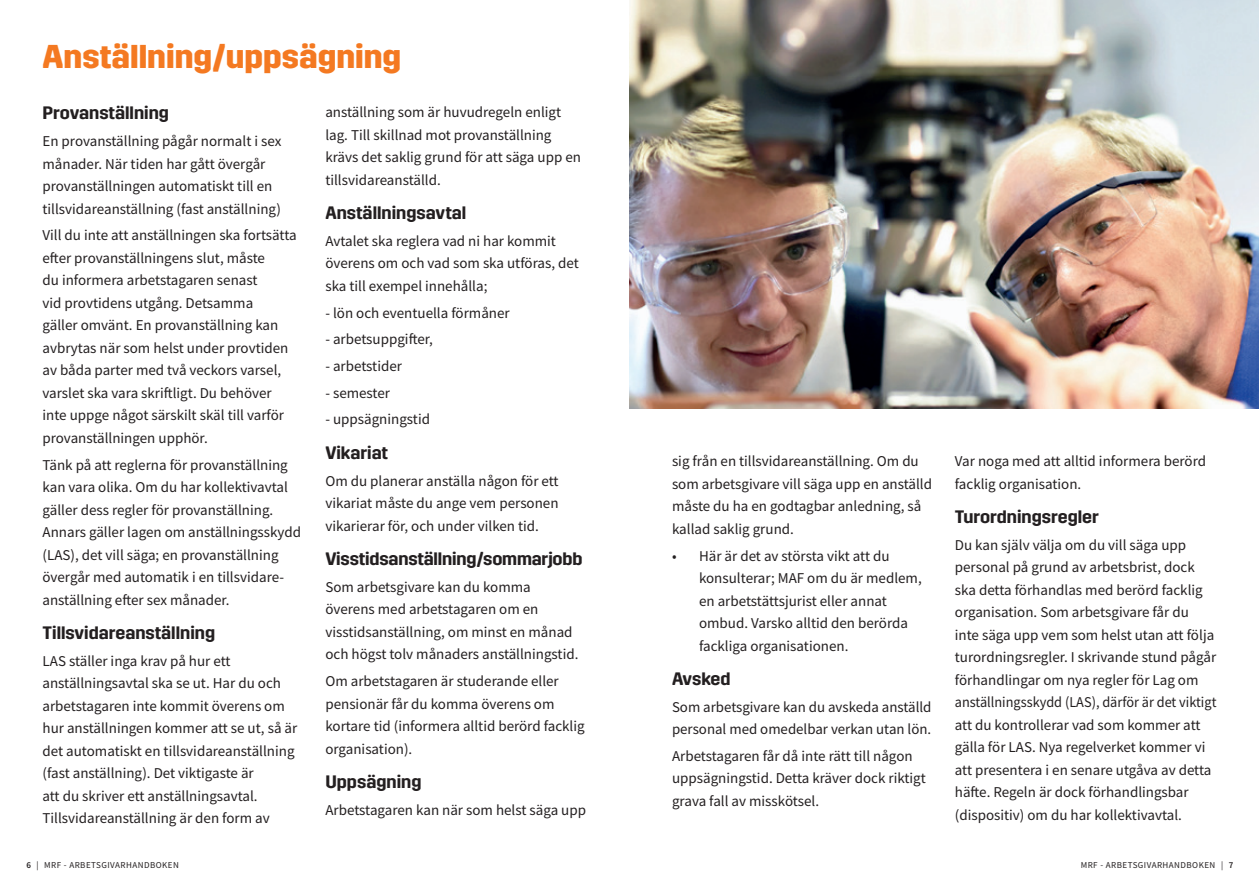
<style>
.page{position:relative;width:1259px;height:893px;background:#fff}
.page>*{position:absolute;margin:0;border:0;box-sizing:border-box;transform-origin:0 0}
.t1{font:700 33px "Trim";color:#f47921}
.t2{font:600 18px "Trim";color:#231f20}
.t3{font:15px/22.5px "Source Sans Pro";color:#231f20}
.t4{font:9px "Source Sans Pro";letter-spacing:.05em;color:#231f20}
.s1{font-weight:600}
</style>
<div class="page">
<img style="left:629px;top:0;width:630px;height:408px">
<h1 class="t1" style="left:43px;top:37px;width:360px">Anställning/uppsägning</h1>
<p class="t2" style="left:43px;top:103px;width:128px">Provanställning</p>
<p class="t3" style="left:43px;top:130px;width:240px">En provanställning pågår normalt i sex månader. När tiden har gått övergår provanställningen automatiskt till en tillsvidareanställning (fast anställning)</p>
<p class="t3" style="left:43px;top:224px;width:256px">Vill du inte att anställningen ska fortsätta efter provanställningens slut, måste<br>du informera arbetstagaren senast<br>vid provtidens utgång. Detsamma<br>gäller omvänt. En provanställning kan avbrytas när som helst under provtiden av båda parter med två veckors varsel, varslet ska vara skriftligt. Du behöver inte uppge något särskilt skäl till varför provanställningen upphör.</p>
<p class="t3" style="left:43px;top:453px;width:260px">Tänk på att reglerna för provanställning kan vara olika. Om du har kollektivavtal gäller dess regler för provanställning.<br>Annars gäller lagen om anställningsskydd (LAS), det vill säga; en provanställning övergår med automatik i en tillsvidare&shy;anställning efter sex månader.</p>
<p class="t2" style="left:43px;top:623px;width:174px">Tillsvidareanställning</p>
<p class="t3" style="left:43px;top:649px;width:256px">LAS ställer inga krav på hur ett anställningsavtal ska se ut. Har du och arbetstagaren inte kommit överens om hur anställningen kommer att se ut, så är det automatiskt en tillsvidareanställning (fast anställning). Det viktigaste är<br>att du skriver ett anställningsavtal.<br>Tillsvidareanställning är den form av</p>
<p class="t3" style="left:325px;top:101px;width:257px">anställning som är huvudregeln enligt lag. Till skillnad mot provanställning krävs det saklig grund för att säga upp en tillsvidareanställd.</p>
<p class="t2" style="left:325px;top:203px;width:142px">Anställningsavtal</p>
<p class="t3" style="left:325px;top:229px;width:255px">Avtalet ska reglera vad ni har kommit överens om och vad som ska utföras, det ska till exempel innehålla;</p>
<p class="t3" style="left:325px;top:301px;width:186px">- lön och eventuella förmåner</p>
<p class="t3" style="left:325px;top:328px;width:109px">- arbetsuppgifter,</p>
<p class="t3" style="left:325px;top:355px;width:78px">- arbetstider</p>
<p class="t3" style="left:325px;top:381px;width:66px">- semester</p>
<p class="t3" style="left:325px;top:408px;width:106px">- uppsägningstid</p>
<p class="t2" style="left:325px;top:442px;width:64px">Vikariat</p>
<p class="t3" style="left:325px;top:469px;width:235px;text-align:justify">Om du planerar anställa någon för ett vikariat måste du ange vem personen vikarierar för, och under vilken tid.</p>
<p class="t2" style="left:325px;top:549px;width:259px">Visstidsanställning/sommarjobb</p>
<p class="t3" style="left:325px;top:575px;width:254px">Som arbetsgivare kan du komma överens med arbetstagaren om en visstidsanställning, om minst en månad och högst tolv månaders anställningstid.</p>
<p class="t3" style="left:325px;top:670px;width:261px">Om arbetstagaren är studerande eller pensionär får du komma överens om kortare tid (informera alltid berörd facklig organisation).</p>
<p class="t2" style="left:325px;top:771px;width:98px">Uppsägning</p>
<p class="t3" style="left:325px;top:798px;width:262px">Arbetstagaren kan när som helst säga upp</p>
<p class="t3" style="left:672px;top:450px;width:261px">sig från en tillsvidareanställning. Om du som arbetsgivare vill säga upp en anställd måste du ha en godtagbar anledning, så kallad saklig grund.</p>
<p class="t3" style="left:699px;top:544px;width:224px;text-indent:-27px">• Här är det av största vikt att du konsulterar; MAF om du är medlem, en arbetstättsjurist eller annat ombud. Varsko alltid den berörda fackliga organisationen.</p>
<p class="t2" style="left:672px;top:668px;width:60px">Avsked</p>
<p class="t3" style="left:672px;top:695px;width:261px">Som arbetsgivare kan du avskeda anställd personal med omedelbar verkan utan lön.</p>
<p class="t3" style="left:672px;top:745px;width:255px">Arbetstagaren får då inte rätt till någon uppsägningstid. Detta kräver dock riktigt grava fall av misskötsel.</p>
<p class="t3" style="left:955px;top:450px;width:253px">Var noga med att alltid informera berörd facklig organisation.</p>
<p class="t2" style="left:955px;top:507px;width:146px">Turordningsregler</p>
<p class="t3" style="left:955px;top:534px;width:263px">Du kan själv välja om du vill säga upp personal på grund av arbetsbrist, dock ska detta förhandlas med berörd facklig organisation. Som arbetsgivare får du inte säga upp vem som helst utan att följa turordningsregler. I skrivande stund pågår förhandlingar om nya regler för Lag om anställningsskydd (LAS), därför är det viktigt att du kontrollerar vad som kommer att gälla för LAS. Nya regelverket kommer vi att presentera i en senare utgåva av detta häfte. Regeln är dock förhandlingsbar (dispositiv) om du har kollektivavtal.</p>
<p class="t4" style="left:27px;top:859px;width:154px"><span class="s1">6</span> | MRF - ARBETSGIVARHANDBOKEN</p>
<p class="t4" style="left:1080px;top:859px;width:154px">MRF - ARBETSGIVARHANDBOKEN | <span class="s1">7</span></p>
</div>
